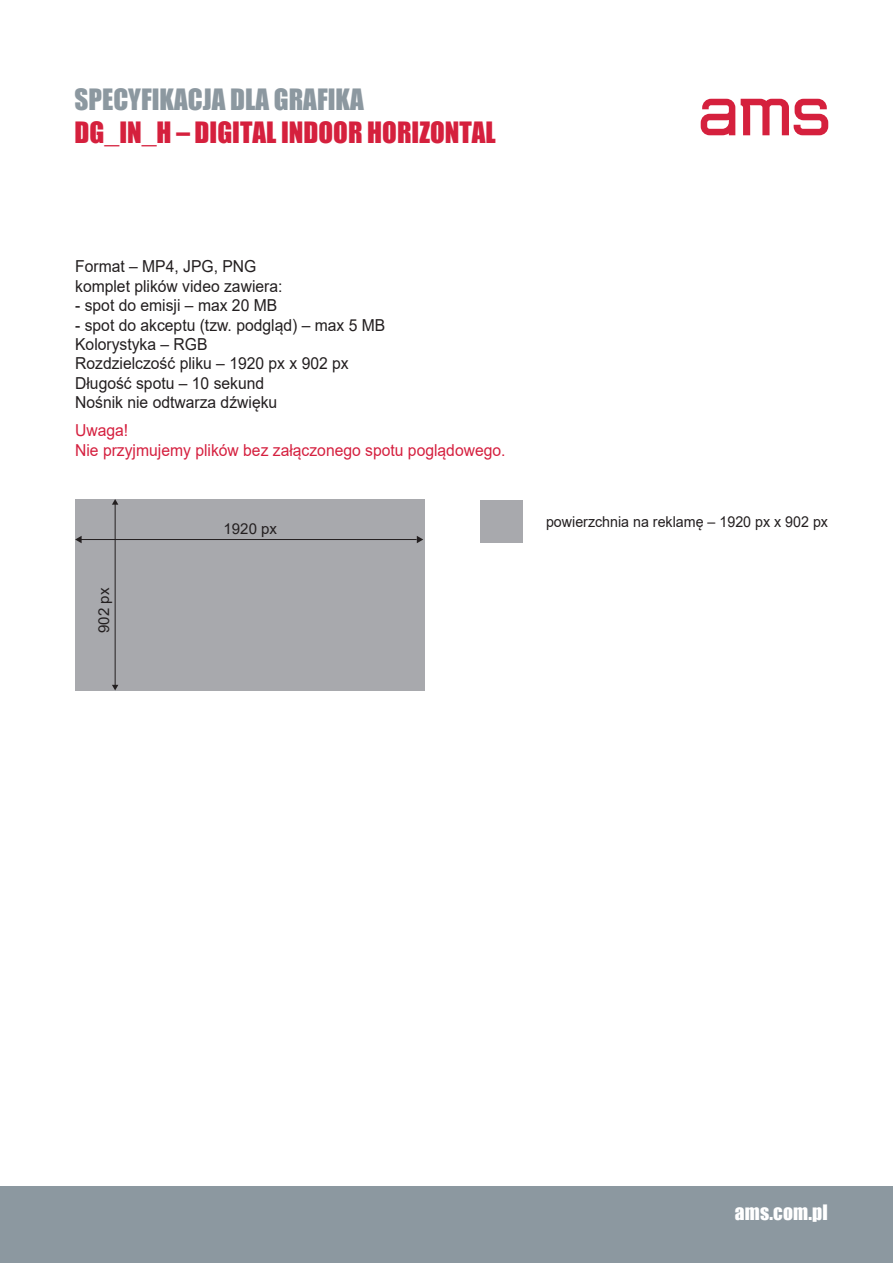
<style>
.page{position:relative;width:893px;height:1263px;background:#fff}
.page>*{position:absolute;margin:0;border:0;box-sizing:border-box;transform-origin:0 0}
.t1{font:27px "Impact";color:#d5203d}
.t2{font:27px "Impact";color:#8c98a0}
.t3{font:19.5px "Impact";letter-spacing:.01em;color:#fff}
.t4{font:16.5px/19.4px "Arial";color:#231f20;scale:.95 1}
.t5{font:16.5px/19.8px "Arial";color:#d5203f;scale:.95 1}
.t6{font:15px "Arial";color:#231f20;scale:.95 1}
.t7{font:15px "Arial";color:#231f20}
</style>
<div class="page">
<svg style="left:701px;top:99px;width:34px;height:36px"></svg>
<svg style="left:741px;top:99px;width:87px;height:36px"></svg>
<div style="left:0;top:1186px;width:893px;height:77px;background:#8c98a0"></div>
<div style="left:480px;top:500px;width:43px;height:43px;background:#a8a9ad"></div>
<div style="left:75px;top:499px;width:349px;height:191px;background:#a8a9ad"></div>
<hr style="left:81px;top:539px;width:336px;height:1px;background:#231f20">
<svg style="left:75px;top:536px;width:7px;height:7px"></svg>
<svg style="left:417px;top:536px;width:6px;height:7px"></svg>
<hr style="left:115px;top:504px;width:1px;height:182px;background:#231f20">
<svg style="left:112px;top:499px;width:6px;height:6px"></svg>
<svg style="left:112px;top:685px;width:6px;height:5px"></svg>
<h1 class="t2" style="left:75px;top:79px;width:291px">SPECYFIKACJA DLA GRAFIKA</h1>
<h1 class="t1" style="left:75px;top:111px;width:423px">DG_IN_H – DIGITAL INDOOR HORIZONTAL</h1>
<p class="t4" style="left:75px;top:256px;width:220px;line-height:19.8px">Format – MP4, JPG, PNG komplet plików video zawiera:</p>
<p class="t4" style="left:75px;top:296px;width:214px">- spot do emisji – max 20 MB</p>
<p class="t4" style="left:75px;top:316px;width:328px">- spot do akceptu (tzw. podgląd) – max 5 MB<br>Kolorystyka – RGB<br>Rozdzielczość pliku – 1920 px x 902 px<br>Długość spotu – 10 sekund<br>Nośnik nie odtwarza dźwięku</p>
<p class="t5" style="left:75px;top:420px;width:455px">Uwaga!<br>Nie przyjmujemy plików bez załączonego spotu poglądowego.</p>
<p class="t7" style="left:94px;top:633px;width:47px;rotate:-90deg">902 px</p>
<p class="t7" style="left:224px;top:518px;width:55px">1920 px</p>
<p class="t6" style="left:546px;top:512px;width:298px">powierzchnia na reklamę – 1920 px x 902 px</p>
<p class="t3" style="left:735px;top:1197px;width:95px">ams.com.pl</p>
</div>
